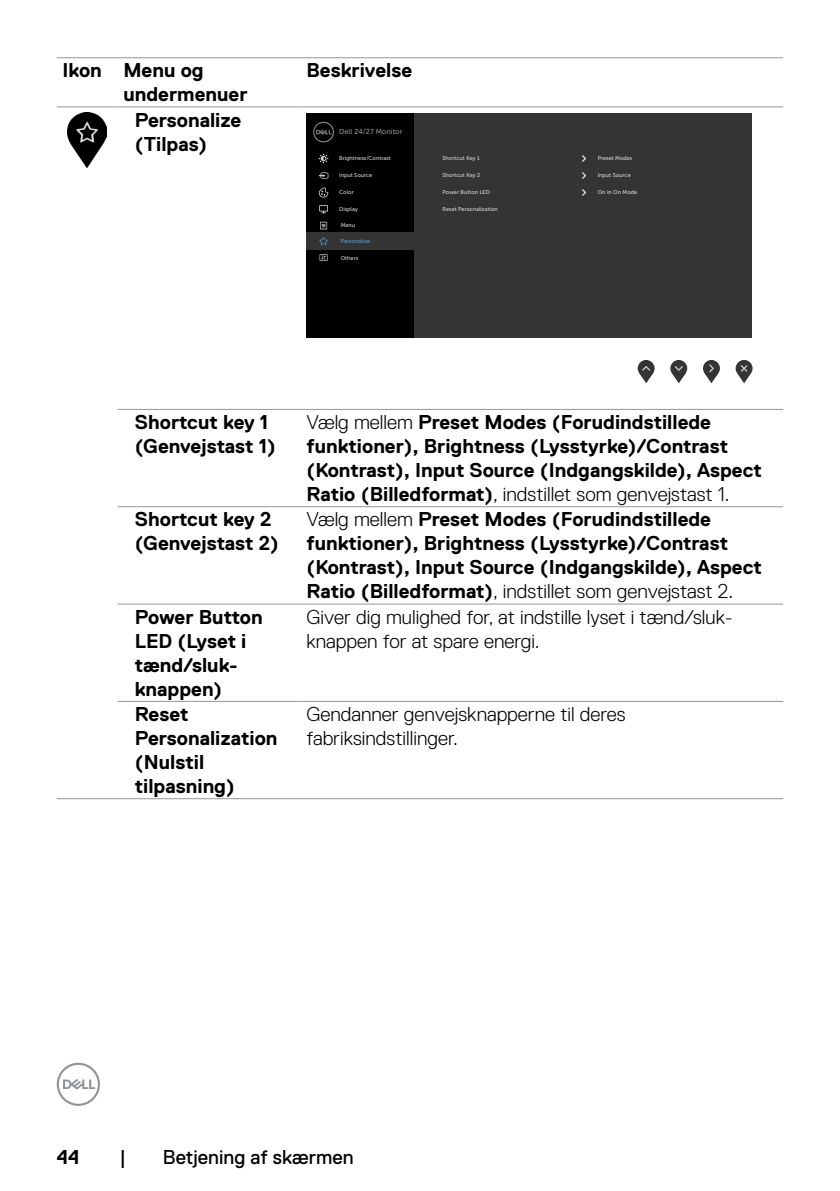
<style>
.page{position:relative;width:840px;height:1191px;background:#fff}
.page>*{position:absolute;margin:0;border:0;box-sizing:border-box;transform-origin:0 0}
.t1{font:700 20px/24px "Dell Replica";color:#000}
.t2{font:300 20px/24px "Dell Replica";color:#000}
.t3{font:20px "Dell Replica";color:#000}
.t4{font:7.2px "Museo Sans For Dell 500";color:#939393}
.t5{font:5.6px "Museo Sans For Dell 500";color:#d9d9d9}
.t6{font:5.6px "Museo Sans For Dell 500";color:#5b9bd5}
.s1{font-weight:300}
</style>
<div class="page">
<svg style="left:57px;top:1062px;width:43px;height:44px"></svg>
<hr style="left:57px;top:107px;width:61px;height:1px;background:#939598">
<hr style="left:118px;top:107px;width:182px;height:1px;background:#939598">
<hr style="left:300px;top:107px;width:482px;height:1px;background:#939598">
<hr style="left:57px;top:57px;width:61px;height:1px;background:#939598">
<hr style="left:118px;top:57px;width:182px;height:1px;background:#939598">
<hr style="left:300px;top:57px;width:482px;height:1px;background:#939598">
<hr style="left:118px;top:409px;width:182px;height:1px;background:#939598">
<hr style="left:300px;top:409px;width:482px;height:1px;background:#939598">
<hr style="left:118px;top:506px;width:182px;height:1px;background:#939598">
<hr style="left:300px;top:506px;width:482px;height:1px;background:#939598">
<hr style="left:118px;top:603px;width:182px;height:1px;background:#939598">
<hr style="left:300px;top:603px;width:482px;height:1px;background:#939598">
<hr style="left:118px;top:701px;width:182px;height:1px;background:#939598">
<hr style="left:300px;top:701px;width:482px;height:1px;background:#939598">
<hr style="left:57px;top:798px;width:61px;height:1px;background:#939598">
<hr style="left:118px;top:798px;width:182px;height:1px;background:#939598">
<hr style="left:300px;top:798px;width:482px;height:1px;background:#939598">
<img style="left:67px;top:113px;width:40px;height:55px">
<div style="left:306px;top:113px;width:446px;height:224px;background:#343435"></div>
<div style="left:306px;top:113px;width:107px;height:224px;background:#000"></div>
<div style="left:306px;top:232px;width:109px;height:18px;background:#343435"></div>
<svg style="left:313px;top:122px;width:21px;height:20px"></svg>
<svg style="left:318px;top:172px;width:10px;height:7px"></svg>
<svg style="left:318px;top:187px;width:10px;height:11px"></svg>
<svg style="left:319px;top:237px;width:9px;height:8px"></svg>
<svg style="left:319px;top:205px;width:9px;height:6px"></svg>
<svg style="left:320px;top:206px;width:7px;height:7px"></svg>
<svg style="left:320px;top:222px;width:6px;height:7px"></svg>
<svg style="left:321px;top:224px;width:4px;height:3px"></svg>
<svg style="left:319px;top:254px;width:8px;height:7px"></svg>
<svg style="left:320px;top:255px;width:7px;height:5px"></svg>
<svg style="left:318px;top:154px;width:10px;height:9px"></svg>
<div style="left:637px;top:360px;width:17px;height:17px;background:#343435;border-radius:50%"></div>
<svg style="left:639px;top:366px;width:13px;height:17px"></svg>
<div style="left:670px;top:360px;width:17px;height:17px;background:#343435;border-radius:50%"></div>
<svg style="left:671px;top:366px;width:14px;height:17px"></svg>
<svg style="left:702px;top:360px;width:17px;height:17px"></svg>
<svg style="left:704px;top:364px;width:14px;height:19px"></svg>
<div style="left:735px;top:360px;width:17px;height:17px;background:#343435;border-radius:50%"></div>
<svg style="left:737px;top:365px;width:13px;height:18px"></svg>
<svg style="left:582px;top:172px;width:3px;height:7px"></svg>
<svg style="left:582px;top:189px;width:3px;height:7px"></svg>
<svg style="left:582px;top:155px;width:3px;height:7px"></svg>
<p class="t1" style="left:123px;top:59px;width:126px;text-indent:-61px">Ikon Menu og undermenuer</p>
<p class="t1" style="left:306px;top:58px;width:107px">Beskrivelse</p>
<p class="t1" style="left:135px;top:108px;width:108px">Personalize (Tilpas)</p>
<p class="t4" style="left:339px;top:128px;width:65px">Dell 24/27 Monitor</p>
<p class="t5" style="left:339px;top:172px;width:35px">Input Source</p>
<p class="t5" style="left:339px;top:189px;width:16px">Color</p>
<p class="t5" style="left:339px;top:155px;width:53px">Brightness/Contrast</p>
<p class="t5" style="left:339px;top:206px;width:20px">Display</p>
<p class="t5" style="left:340px;top:222px;width:16px">Menu</p>
<p class="t5" style="left:340px;top:255px;width:19px">Others</p>
<p class="t6" style="left:340px;top:238px;width:31px">Personalize</p>
<p class="t5" style="left:442px;top:155px;width:39px">Shortcut Key 1</p>
<p class="t5" style="left:597px;top:155px;width:36px">Preset Modes</p>
<p class="t5" style="left:442px;top:172px;width:39px">Shortcut Key 2</p>
<p class="t5" style="left:597px;top:172px;width:35px">Input Source</p>
<p class="t5" style="left:442px;top:189px;width:49px">Power Button LED</p>
<p class="t5" style="left:597px;top:189px;width:41px">On in On Mode</p>
<p class="t5" style="left:442px;top:206px;width:57px">Reset Personalization</p>
<p class="t1" style="left:135px;top:410px;width:142px">Shortcut key 1 (Genvejstast 1)</p>
<p class="t1" style="left:306px;top:410px;width:456px"><span class="s1">Vælg mellem</span> Preset Modes (Forudindstillede funktioner), Brightness (Lysstyrke)/Contrast (Kontrast), Input Source (Indgangskilde), Aspect Ratio (Billedformat)<span class="s1">, indstillet som genvejstast 1.</span></p>
<p class="t1" style="left:135px;top:507px;width:145px">Shortcut key 2 (Genvejstast 2)</p>
<p class="t1" style="left:306px;top:507px;width:456px"><span class="s1">Vælg mellem</span> Preset Modes (Forudindstillede funktioner), Brightness (Lysstyrke)/Contrast (Kontrast), Input Source (Indgangskilde), Aspect Ratio (Billedformat)<span class="s1">, indstillet som genvejstast 2.</span></p>
<p class="t1" style="left:135px;top:605px;width:129px">Power Button<br>LED (Lyset i tænd/sluk&shy;knappen)</p>
<p class="t2" style="left:306px;top:605px;width:427px">Giver dig mulighed for, at indstille lyset i tænd/sluk&shy;knappen for at spare energi.</p>
<p class="t1" style="left:135px;top:702px;width:144px">Reset<br>Personalization (Nulstil tilpasning)</p>
<p class="t2" style="left:306px;top:702px;width:320px">Gendanner genvejsknapperne til deres fabriksindstillinger.</p>
<p class="t1" style="left:57px;top:1145px;width:24px">44</p>
<p class="t3" style="left:119px;top:1146px;width:8px">|</p>
<p class="t3" style="left:163px;top:1146px;width:192px">Betjening af skærmen</p>
</div>
